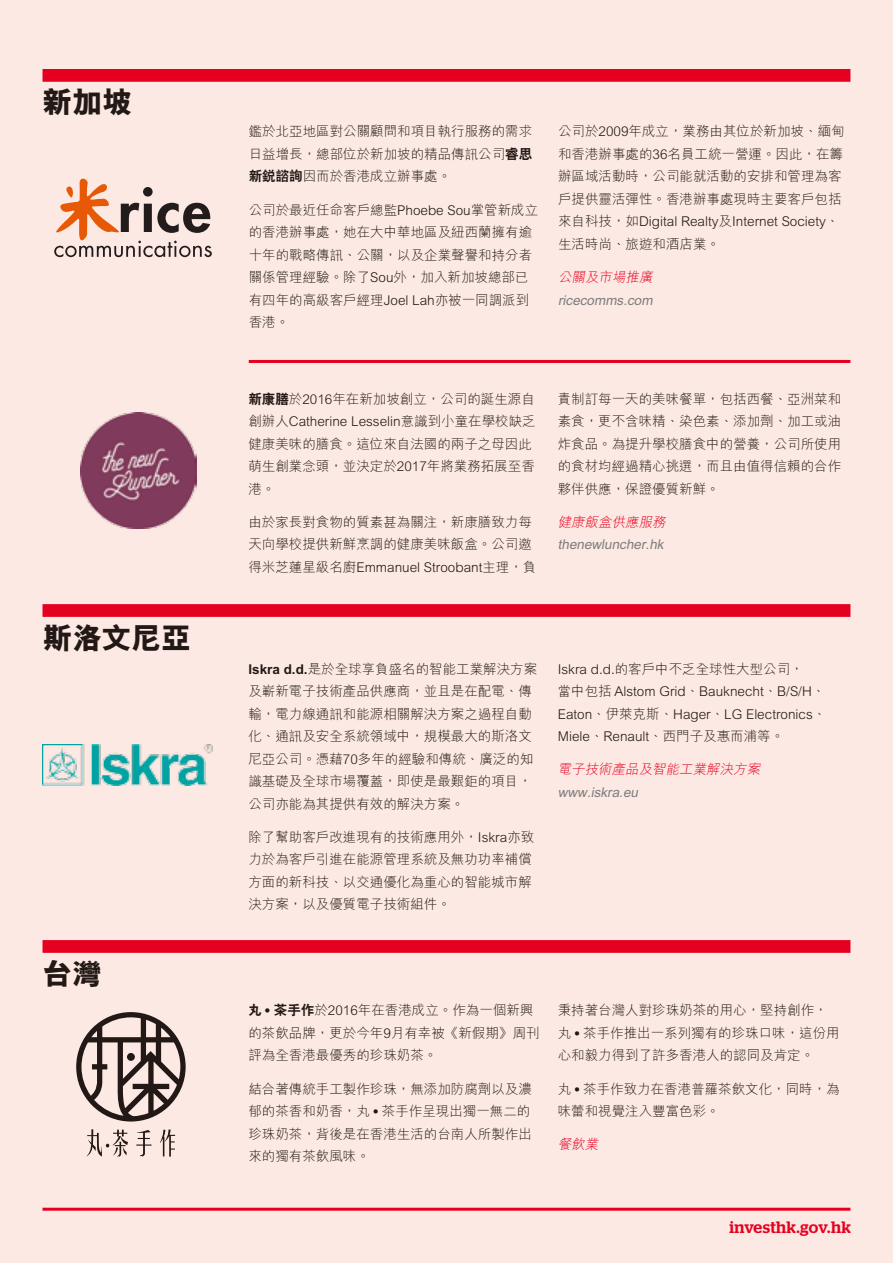
<style>
.page{position:relative;width:893px;height:1263px;background:#fce9e3}
.page>*{position:absolute;margin:0;border:0;box-sizing:border-box;transform-origin:0 0}
.t1{font:800 30px "M Hei HK";letter-spacing:-.005em;color:#221815}
.t2{font:500 16.5px "Stag";letter-spacing:.02em;color:#e60020}
.t3{font:300 13.5px/22.5px "M Hei HK";color:#221815}
.t4{font:italic 700 13.5px "M Hei HK";color:#7d7d7d}
.t5{font:italic 300 13.5px "M Hei HK";color:#e60020}
.s1{font-family:"C Hei 2 HK";font-weight:800}
.s2{font-family:"C Hei 2 HK";font-weight:800;font-size:12px}
.s3{font-size:12px}
</style>
<div class="page">
<hr style="left:43px;top:1208px;width:807px;height:3px;background:#e60020">
<div style="left:43px;top:69px;width:807px;height:13px;background:#e60020"></div>
<svg style="left:54px;top:178px;width:158px;height:79px"></svg>
<div style="left:43px;top:604px;width:807px;height:13px;background:#e60020"></div>
<img style="left:80px;top:412px;width:116px;height:116px">
<img style="left:42px;top:744px;width:171px;height:42px">
<svg style="left:76px;top:1012px;width:110px;height:109px"></svg>
<div style="left:127px;top:1053px;width:8px;height:8px;background:#221815;border-radius:50%"></div>
<svg style="left:87px;top:1129px;width:41px;height:28px"></svg>
<svg style="left:136px;top:1130px;width:16px;height:26px"></svg>
<svg style="left:160px;top:1129px;width:15px;height:27px"></svg>
<div style="left:43px;top:940px;width:807px;height:13px;background:#e60020"></div>
<hr style="left:249px;top:360px;width:601px;height:3px;background:#e60020">
<h1 class="t1" style="left:43px;top:82px;width:91px">新加坡</h1>
<h1 class="t1" style="left:43px;top:617px;width:150px">斯洛文尼亞</h1>
<h1 class="t1" style="left:43px;top:953px;width:61px">台灣</h1>
<p class="t3" style="left:249px;top:120px;width:285px;text-align:justify">鑑於北亞地區對公關顧問和項目執行服務的需求日益增長，總部位於新加坡的精品傳訊公司<span class="s1">睿思新銳諮詢</span>因而於香港成立辦事處。</p>
<p class="t3" style="left:249px;top:198px;width:291px">公司於最近任命客戶總監Phoebe Sou掌管新成立的香港辦事處，她在大中華地區及紐西蘭擁有逾十年的戰略傳訊、公關，以及企業聲譽和持分者關係管理經驗。除了Sou外，加入新加坡總部已有四年的高級客戶經理Joel Lah亦被一同調派到香港。</p>
<p class="t3" style="left:558px;top:120px;width:288px">公司於2009年成立，業務由其位於新加坡、緬甸和香港辦事處的36名員工統一營運。因此，在籌辦區域活動時，公司能就活動的安排和管理為客戶提供靈活彈性。香港辦事處現時主要客戶包括來自科技，如Digital Realty及Internet Society、生活時尚、旅遊和酒店業。</p>
<p class="t5" style="left:558px;top:268px;width:99px">公關及市場推廣</p>
<p class="t4" style="left:558px;top:290px;width:99px">ricecomms.com</p>
<p class="t3" style="left:248px;top:387px;width:289px"><span class="s1">新康膳</span>於2016年在新加坡創立，公司的誕生源自創辦人Catherine Lesselin意識到小童在學校缺乏健康美味的膳食。這位來自法國的兩子之母因此萌生創業念頭，並決定於2017年將業務拓展至香港。</p>
<p class="t3" style="left:248px;top:510px;width:290px">由於家長對食物的質素甚為關注，新康膳致力每天向學校提供新鮮烹調的健康美味飯盒。公司邀得米芝蓮星級名廚Emmanuel Stroobant主理，負</p>
<p class="t3" style="left:558px;top:387px;width:285px;text-align:justify">責制訂每一天的美味餐單，包括西餐、亞洲菜和素食，更不含味精、染色素、添加劑、加工或油炸食品。為提升學校膳食中的營養，公司所使用的食材均經過精心挑選，而且由值得信賴的合作夥伴供應，保證優質新鮮。</p>
<p class="t5" style="left:558px;top:512px;width:113px">健康飯盒供應服務</p>
<p class="t4" style="left:558px;top:535px;width:110px">thenewluncher.hk</p>
<p class="t3" style="left:248px;top:657px;width:290px"><span class="s1">Iskra d.d.</span>是於全球享負盛名的智能工業解決方案及嶄新電子技術產品供應商，並且是在配電、傳輸，電力線通訊和能源相關解決方案之過程自動化、通訊及安全系統領域中，規模最大的斯洛文尼亞公司。憑藉70多年的經驗和傳統、廣泛的知識基礎及全球市場覆蓋，即使是最艱鉅的項目，公司亦能為其提供有效的解決方案。</p>
<p class="t3" style="left:248px;top:825px;width:287px">除了幫助客戶改進現有的技術應用外，Iskra亦致力於為客戶引進在能源管理系統及無功功率補償方面的新科技、以交通優化為重心的智能城市解決方案，以及優質電子技術組件。</p>
<p class="t3" style="left:558px;top:657px;width:270px">Iskra d.d.的客戶中不乏全球性大型公司，<br>當中包括 Alstom Grid、Bauknecht、B/S/H、<br>Eaton、伊萊克斯、Hager、LG Electronics、<br>Miele、Renault、西門子及惠而浦等。</p>
<p class="t5" style="left:558px;top:760px;width:207px">電子技術產品及智能工業解決方案</p>
<p class="t4" style="left:558px;top:782px;width:85px">www.iskra.eu</p>
<p class="t3" style="left:248px;top:999px;width:293px"><span class="s1">丸</span><span class="s2">•</span><span class="s1">茶手作</span>於2016年在香港成立。作為一個新興的茶飲品牌，更於今年9月有幸被《新假期》周刊評為全香港最優秀的珍珠奶茶。</p>
<p class="t3" style="left:248px;top:1077px;width:285px;text-align:justify">結合著傳統手工製作珍珠，無添加防腐劑以及濃郁的茶香和奶香，丸<span class="s3">•</span>茶手作呈現出獨一無二的珍珠奶茶，背後是在香港生活的台南人所製作出來的獨有茶飲風味。</p>
<p class="t3" style="left:558px;top:999px;width:284px">秉持著台灣人對珍珠奶茶的用心，堅持創作，丸<span class="s3">•</span>茶手作推出一系列獨有的珍珠口味，這份用心和毅力得到了許多香港人的認同及肯定。</p>
<p class="t3" style="left:558px;top:1077px;width:284px">丸<span class="s3">•</span>茶手作致力在香港普羅茶飲文化，同時，為味蕾和視覺注入豐富色彩。</p>
<p class="t5" style="left:558px;top:1135px;width:45px">餐飲業</p>
<p class="t2" style="left:729px;top:1218px;width:123px">investhk.gov.hk</p>
</div>
